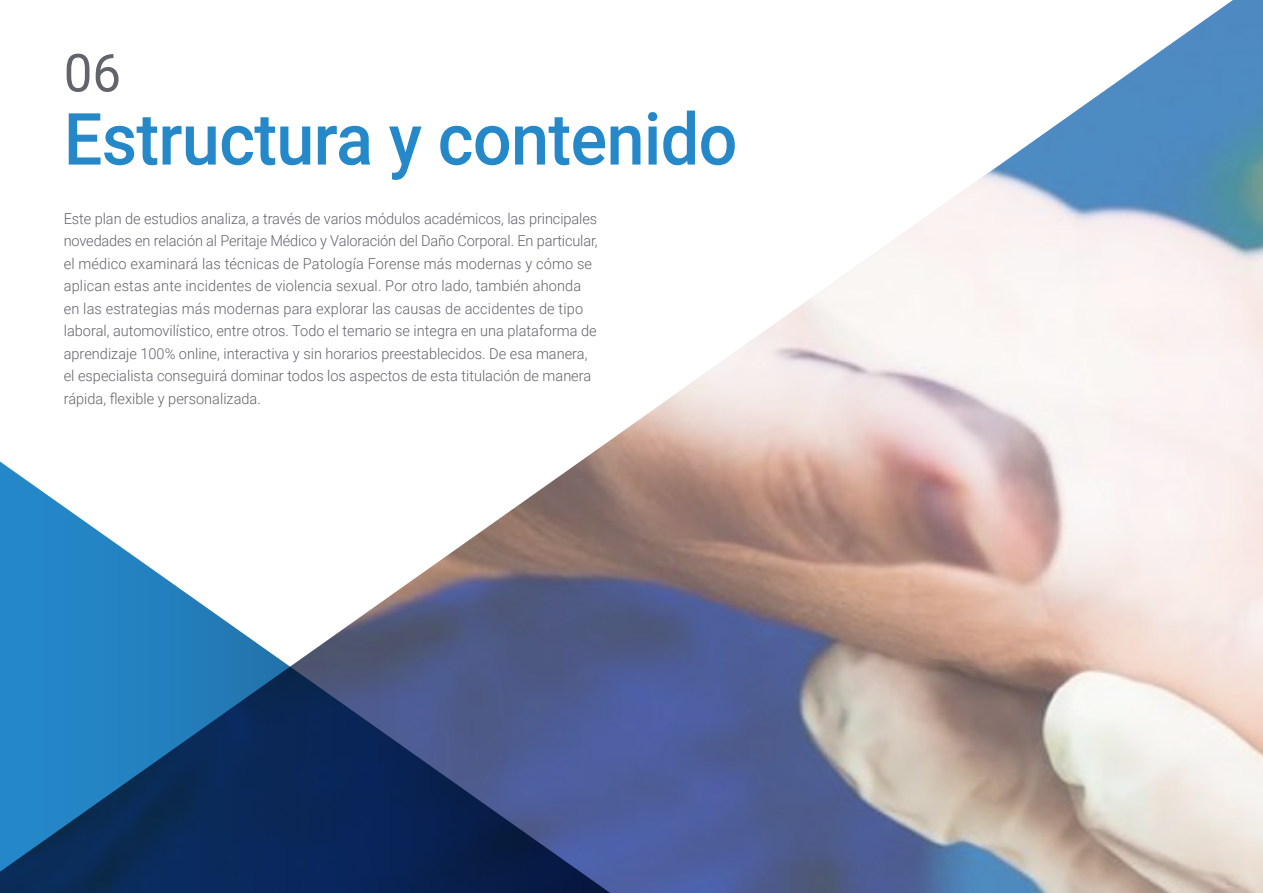
<style>
.page{position:relative;width:1263px;height:893px;background:#fff}
.page>*{position:absolute;margin:0;border:0;box-sizing:border-box;transform-origin:0 0}
.t1{font:500 72px "Roboto";letter-spacing:-.01em;color:#2488c9;scale:.95 1}
.t2{font:52.5px "Roboto";color:#61646a}
.t3{font:300 15px/22.5px "Roboto";color:#61646a}
</style>
<div class="page">
<img style="left:602px;top:0;width:661px;height:893px">
<svg style="left:0;top:446px;width:640px;height:447px"></svg>
<h2 class="t2" style="left:64px;top:36px;width:59px">06</h2>
<h1 class="t1" style="left:64px;top:89px;width:711px">Estructura y contenido</h1>
<p class="t3" style="left:64px;top:206px;width:535px">Este plan de estudios analiza, a través de varios módulos académicos, las principales novedades en relación al Peritaje Médico y Valoración del Daño Corporal. En particular, el médico examinará las técnicas de Patología Forense más modernas y cómo se aplican estas ante incidentes de violencia sexual. Por otro lado, también ahonda en las estrategias más modernas para explorar las causas de accidentes de tipo laboral, automovilístico, entre otros. Todo el temario se integra en una plataforma de aprendizaje 100% online, interactiva y sin horarios preestablecidos. De esa manera, el especialista conseguirá dominar todos los aspectos de esta titulación de manera rápida, flexible y personalizada.</p>
</div>
